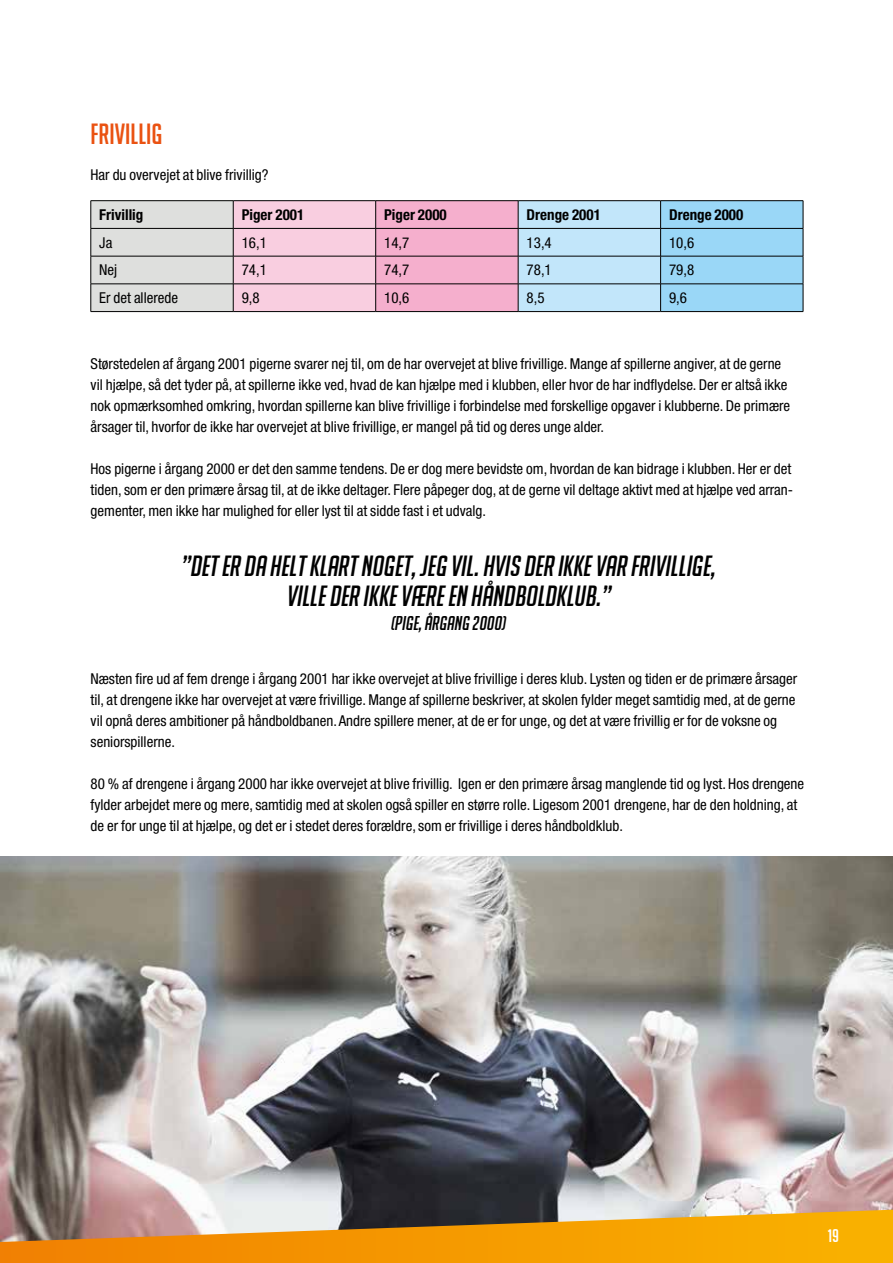
<style>
.page{position:relative;width:893px;height:1263px;background:#fff}
.page>*{position:absolute;margin:0;border:0;box-sizing:border-box;transform-origin:0 0}
.t1{font:italic 28.5px/30px "Big Noodle Titling";color:#000;text-align:center}
.t2{font:28.5px "Big Noodle Titling";color:#ea5212}
.t3{font:italic 19.5px "Big Noodle Titling";color:#000}
.t4{font:18px "Big Noodle Titling";color:#fff}
.t5{font:condensed 15px/21px "Helvetica Neue LT Std";color:#000}
.t6{font:700 condensed 15px "Helvetica Neue LT Std";color:#000}
</style>
<div class="page">
<img style="left:0;top:857px;width:893px;height:353px">
<svg style="left:0;top:1210px;width:893px;height:53px;background:#db992b"></svg>
<hr style="left:91px;top:200px;width:142px;height:1px;background:#000">
<hr style="left:233px;top:200px;width:143px;height:1px;background:#000">
<hr style="left:376px;top:200px;width:142px;height:1px;background:#000">
<hr style="left:518px;top:200px;width:143px;height:1px;background:#000">
<hr style="left:661px;top:200px;width:142px;height:1px;background:#000">
<svg style="left:91px;top:201px;width:713px;height:111px;background:#cccadc"></svg>
<hr style="left:91px;top:311px;width:142px;height:1px;background:#000">
<hr style="left:233px;top:311px;width:143px;height:1px;background:#000">
<hr style="left:376px;top:311px;width:142px;height:1px;background:#000">
<hr style="left:518px;top:311px;width:143px;height:1px;background:#000">
<hr style="left:661px;top:311px;width:142px;height:1px;background:#000">
<h1 class="t2" style="left:91px;top:118px;width:74px">FRIVILLIG</h1>
<p class="t5" style="left:91px;top:164px;width:179px">Har du overvejet at blive frivillig?</p>
<p class="t6" style="left:99px;top:205px;width:46px">Frivillig</p>
<p class="t6" style="left:242px;top:205px;width:64px">Piger 2001</p>
<p class="t6" style="left:384px;top:205px;width:64px">Piger 2000</p>
<p class="t6" style="left:527px;top:205px;width:76px">Drenge 2001</p>
<p class="t6" style="left:669px;top:205px;width:76px">Drenge 2000</p>
<p class="t5" style="left:99px;top:232px;width:15px">Ja</p>
<p class="t5" style="left:242px;top:232px;width:27px">16,1</p>
<p class="t5" style="left:384px;top:232px;width:27px">14,7</p>
<p class="t5" style="left:527px;top:232px;width:27px">13,4</p>
<p class="t5" style="left:669px;top:232px;width:27px">10,6</p>
<p class="t5" style="left:99px;top:259px;width:20px">Nej</p>
<p class="t5" style="left:242px;top:259px;width:27px">74,1</p>
<p class="t5" style="left:384px;top:259px;width:27px">74,7</p>
<p class="t5" style="left:527px;top:259px;width:27px">78,1</p>
<p class="t5" style="left:669px;top:259px;width:27px">79,8</p>
<p class="t5" style="left:99px;top:287px;width:80px">Er det allerede</p>
<p class="t5" style="left:242px;top:287px;width:19px">9,8</p>
<p class="t5" style="left:384px;top:287px;width:27px">10,6</p>
<p class="t5" style="left:527px;top:287px;width:20px">8,5</p>
<p class="t5" style="left:669px;top:287px;width:19px">9,6</p>
<p class="t5" style="left:91px;top:353px;width:701px">Størstedelen af årgang 2001 pigerne svarer nej til, om de har overvejet at blive frivillige. Mange af spillerne angiver, at de gerne vil hjælpe, så det tyder på, at spillerne ikke ved, hvad de kan hjælpe med i klubben, eller hvor de har indflydelse. Der er altså ikke nok opmærksomhed omkring, hvordan spillerne kan blive frivillige i forbindelse med forskellige opgaver i klubberne. De primære årsager til, hvorfor de ikke har overvejet at blive frivillige, er mangel på tid og deres unge alder.</p>
<p class="t5" style="left:91px;top:458px;width:704px;text-align:justify">Hos pigerne i årgang 2000 er det den samme tendens. De er dog mere bevidste om, hvordan de kan bidrage i klubben. Her er det tiden, som er den primære årsag til, at de ikke deltager. Flere påpeger dog, at de gerne vil deltage aktivt med at hjælpe ved arran&shy;gementer, men ikke har mulighed for eller lyst til at sidde fast i et udvalg.</p>
<h1 class="t1" style="left:181px;top:550px;width:541px">”DETER DA HELTKLARTNOGET,JEG VIL.HVIS DER IKKEVAR FRIVILLIGE,<br>VILLEDER IKKEVÆREEN HÅNDBOLDKLUB.”</h1>
<h2 class="t3" style="left:390px;top:612px;width:120px">(PIGE,ÅRGANG 2000)</h2>
<p class="t5" style="left:91px;top:668px;width:708px">Næsten fire ud af fem drenge i årgang 2001 har ikke overvejet at blive frivillige i deres klub. Lysten og tiden er de primære årsager til, at drengene ikke har overvejet at være frivillige. Mange af spillerne beskriver, at skolen fylder meget samtidig med, at de gerne vil opnå deres ambitioner på håndboldbanen. Andre spillere mener, at de er for unge, og det at være frivillig er for de voksne og seniorspillerne.</p>
<p class="t5" style="left:91px;top:773px;width:715px">80 % af drengene i årgang 2000 har ikke overvejet at blive frivillig. Igen er den primære årsag manglende tid og lyst. Hos drengene fylder arbejdet mere og mere, samtidig med at skolen også spiller en større rolle. Ligesom 2001 drengene, har de den holdning, at de er for unge til at hjælpe, og det er i stedet deres forældre, som er frivillige i deres håndboldklub.</p>
<p class="t4" style="left:828px;top:1226px;width:13px">19</p>
</div>
